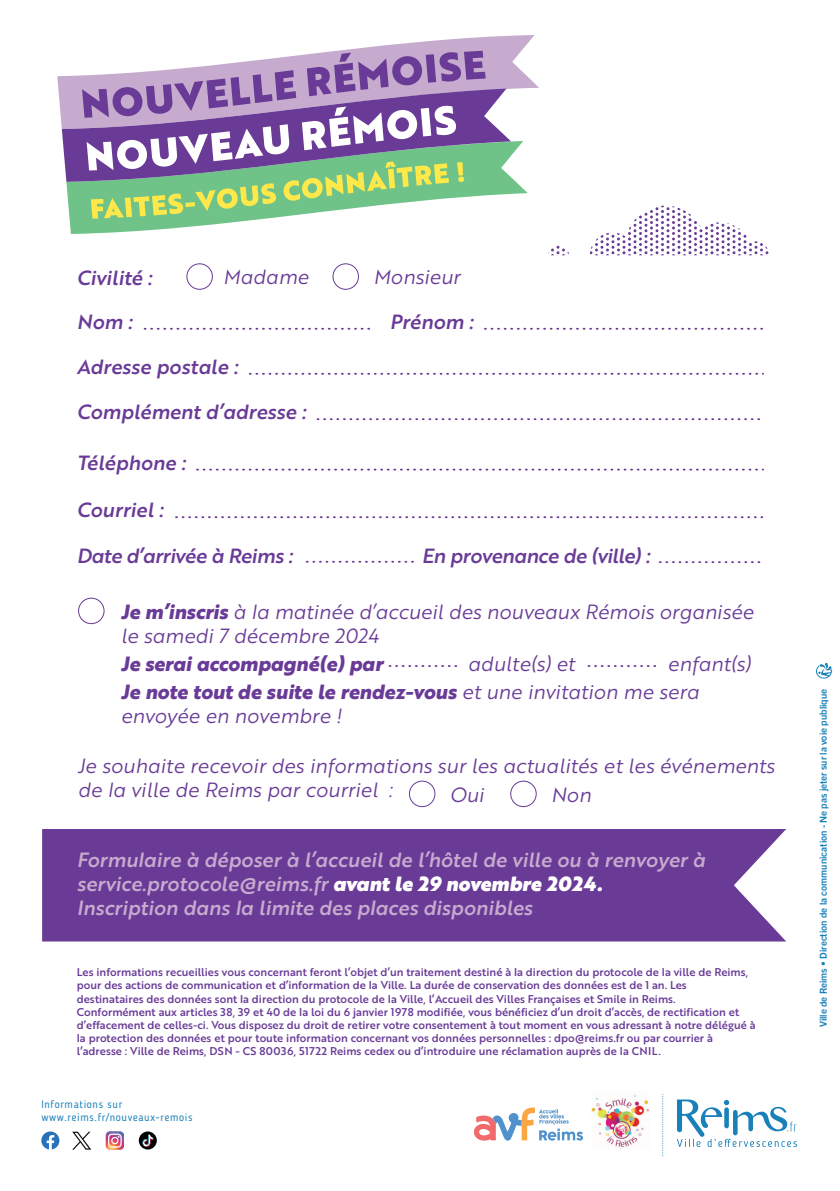
<style>
.page{position:relative;width:840px;height:1191px;background:#fff}
.page>*{position:absolute;margin:0;border:0;box-sizing:border-box;transform-origin:0 0}
.t1{font:20px/24px "Brother 1816 Book Italic";color:#693b97}
.t2{font:20px/24px "Brother 1816 Medium Italic";color:#c7abcf}
.t3{font:20px "Brother 1816 Medium Italic";color:#693b97}
.t4{font:20px "Brother 1816 Extra Bold Italic";color:#693b97}
.t5{font:20px "Brother 1816 Medium Italic";letter-spacing:-.02em;color:#693b97}
.t6{font:11px/13.2px "Brother 1816 Medium";color:#693b97}
.t7{font:10.8px/13px "Blogger Sans";letter-spacing:.055em;color:#1980b9}
.t8{font:700 9.6px "Trade Gothic Next LT Pro";color:#1880b9}
.s1{font-family:"Brother 1816 Extra Bold Italic"}
.s2{font-family:"Brother 1816 Book Italic"}
.s3{font-family:"Brother 1816 Black Italic";color:#fff}
</style>
<div class="page">
<svg style="left:816px;top:663px;width:16px;height:16px"></svg>
<svg style="left:548px;top:245px;width:20px;height:10px"></svg>
<svg style="left:590px;top:206px;width:179px;height:49px"></svg>
<svg style="left:66px;top:141px;width:461px;height:93px"></svg>
<svg style="left:57px;top:35px;width:482px;height:94px"></svg>
<svg style="left:62px;top:89px;width:449px;height:93px"></svg>
<svg style="left:82px;top:51px;width:403px;height:168px"></svg>
<svg style="left:662px;top:1094px;width:1px;height:62px"></svg>
<img style="left:591px;top:1095px;width:58px;height:53px">
<svg style="left:677px;top:1099px;width:119px;height:48px"></svg>
<svg style="left:106px;top:1131px;width:18px;height:18px"></svg>
<svg style="left:41px;top:1131px;width:18px;height:18px"></svg>
<svg style="left:139px;top:1131px;width:18px;height:18px"></svg>
<svg style="left:142px;top:1134px;width:11px;height:13px"></svg>
<svg style="left:72px;top:1132px;width:19px;height:17px"></svg>
<svg style="left:474px;top:1107px;width:109px;height:33px"></svg>
<div style="left:42px;top:829px;width:744px;height:112px;background:#693b97"></div>
<svg style="left:144px;top:328px;width:226px;height:2px"></svg>
<svg style="left:250px;top:373px;width:508px;height:2px"></svg>
<svg style="left:317px;top:418px;width:443px;height:2px"></svg>
<svg style="left:306px;top:561px;width:108px;height:2px"></svg>
<svg style="left:389px;top:665px;width:69px;height:2px"></svg>
<svg style="left:588px;top:665px;width:68px;height:2px"></svg>
<svg style="left:197px;top:469px;width:565px;height:1px"></svg>
<svg style="left:176px;top:516px;width:586px;height:2px"></svg>
<svg style="left:485px;top:328px;width:278px;height:2px"></svg>
<svg style="left:659px;top:561px;width:102px;height:2px"></svg>
<svg style="left:409px;top:781px;width:26px;height:26px"></svg>
<svg style="left:510px;top:781px;width:26px;height:26px"></svg>
<svg style="left:186px;top:263px;width:27px;height:27px"></svg>
<svg style="left:78px;top:598px;width:26px;height:26px"></svg>
<svg style="left:332px;top:263px;width:27px;height:27px"></svg>
<h1 class="t3" style="left:77px;top:263px;width:77px">Civilité :</h1>
<h1 class="t3" style="left:77px;top:307px;width:57px">Nom :</h1>
<h1 class="t1" style="left:223px;top:264px;width:87px">Madame</h1>
<h1 class="t3" style="left:77px;top:352px;width:162px">Adresse postale :</h1>
<h1 class="t3" style="left:77px;top:397px;width:230px">Complément d’adresse :</h1>
<h1 class="t3" style="left:77px;top:447px;width:110px">Téléphone :</h1>
<h1 class="t3" style="left:77px;top:495px;width:88px">Courriel :</h1>
<h1 class="t1" style="left:373px;top:264px;width:88px">Monsieur</h1>
<h1 class="t3" style="left:390px;top:307px;width:85px">Prénom :</h1>
<h1 class="t5" style="left:77px;top:541px;width:217px">Date d’arrivée à Reims :</h1>
<h1 class="t5" style="left:422px;top:541px;width:230px">En provenance de (ville) :</h1>
<h1 class="t1" style="left:121px;top:599px;width:634px"><span class="s1">Je m’inscris</span> à la matinée d’accueil des nouveaux Rémois organisée le samedi 7 décembre 2024</h1>
<h1 class="t4" style="left:121px;top:649px;width:264px">Je serai accompagné(e) par</h1>
<h1 class="t1" style="left:468px;top:651px;width:108px">adulte(s) et</h1>
<h1 class="t1" style="left:667px;top:651px;width:85px">enfant(s)</h1>
<h1 class="t4" style="left:121px;top:677px;width:580px">Je note tout de suite le rendez-vous <span class="s2">et une invitation me sera</span></h1>
<h1 class="t1" style="left:121px;top:703px;width:222px">envoyée en novembre !</h1>
<h1 class="t1" style="left:78px;top:753px;width:698px">Je souhaite recevoir des informations sur les actualités et les événements de la ville de Reims par courriel :</h1>
<h1 class="t1" style="left:449px;top:782px;width:36px">Oui</h1>
<h1 class="t1" style="left:551px;top:782px;width:41px">Non</h1>
<h1 class="t2" style="left:77px;top:847px;width:630px">Formulaire à déposer à l’accueil de l’hôtel de ville ou à renvoyer à service.protocole@reims.fr <span class="s3">avant le 29 novembre 2024.<br></span>Inscription dans la limite des places disponibles</h1>
<p class="t6" style="left:77px;top:965px;width:680px">Les informations recueillies vous concernant feront l’objet d’un traitement destiné à la direction du protocole de la ville de Reims, pour des actions de communication et d’information de la Ville. La durée de conservation des données est de 1 an. Les destinataires des données sont la direction du protocole de la Ville, l’Accueil des Villes Françaises et Smile in Reims.<br>Conformément aux articles 38, 39 et 40 de la loi du 6 janvier 1978 modifiée, vous bénéficiez d’un droit d’accès, de rectification et d’effacement de celles-ci. Vous disposez du droit de retirer votre consentement à tout moment en vous adressant à notre délégué à la protection des données et pour toute information concernant vos données personnelles : dpo@reims.fr ou par courrier à l’adresse : Ville de Reims, DSN - CS 80036, 51722 Reims cedex ou d’introduire une réclamation auprès de la CNIL.</p>
<p class="t7" style="left:41px;top:1098px;width:153px">Informations sur www.reims.fr/nouveaux-remois</p>
<p class="t8" style="left:816px;top:1027px;width:340px;rotate:-90deg">Ville de Reims • Direction de la communication - Ne pas jeter sur la voie publique</p>
</div>
